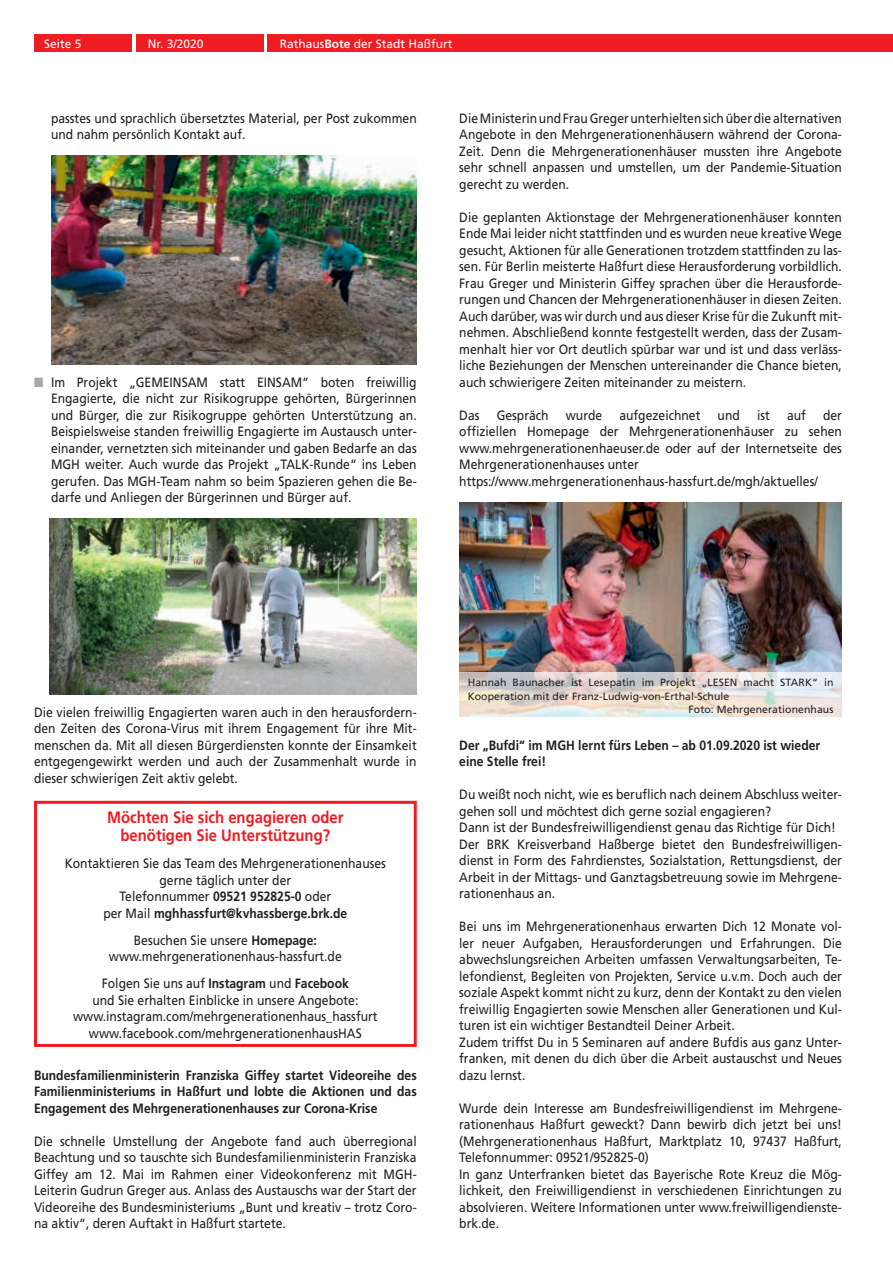
<style>
.page{position:relative;width:893px;height:1263px;background:#fff}
.page>*{position:absolute;margin:0;border:0;box-sizing:border-box;transform-origin:0 0}
.t1{font:700 16.5px/18px "Frutiger";color:#ee1d23;text-align:center;scale:.9 1}
.t2{font:13.5px/16.5px "Frutiger";color:#231f20;scale:.9 1}
.t3{font:700 13.5px/16.5px "Frutiger";color:#231f20;text-align:justify;scale:.9 1}
.t4{font:12px "Frutiger";color:#fff}
.t5{font:10.5px "Frutiger";letter-spacing:.005em;color:#231f20}
.s1{font-weight:700}
.s2{color:#a8a9ad}
</style>
<div class="page">
<div style="left:34px;top:34px;width:98px;height:17px;background:#ee1d23"></div>
<div style="left:136px;top:34px;width:128px;height:17px;background:#ee1d23"></div>
<div style="left:268px;top:34px;width:625px;height:17px;background:#ee1d23"></div>
<img style="left:51px;top:156px;width:366px;height:208px">
<div style="left:34px;top:801px;width:383px;height:246px;border:3px solid #ee1d23"></div>
<img style="left:49px;top:519px;width:368px;height:175px">
<img style="left:459px;top:502px;width:383px;height:171px">
<svg style="left:459px;top:673px;width:383px;height:44px"></svg>
<p class="t4" style="left:44px;top:37px;width:39px">Seite 5</p>
<p class="t4" style="left:148px;top:37px;width:57px">Nr. 3/2020</p>
<p class="t4" style="left:280px;top:37px;width:174px">Rathaus<span class="s1">Bote</span> der Stadt Haßfurt</p>
<p class="t2" style="left:51px;top:110px;width:408px">passtes und sprachlich übersetztes Material, per Post zukommen und nahm persönlich Kontakt auf.</p>
<p class="t2" style="left:51px;top:374px;width:408px;text-align:justify;text-indent:-17px"><span class="s2">■</span> Im Projekt „GEMEINSAM statt EINSAM“ boten freiwillig Engagierte, die nicht zur Risikogruppe gehörten, Bürgerinnen und Bürger, die zur Risikogruppe gehörten Unterstützung an.<br>Beispielsweise standen freiwillig Engagierte im Austausch unter&shy;einander, vernetzten sich miteinander und gaben Bedarfe an das MGH weiter. Auch wurde das Projekt „TALK-Runde“ ins Leben gerufen. Das MGH-Team nahm so beim Spazieren gehen die Be&shy;darfe und Anliegen der Bürgerinnen und Bürger auf.</p>
<p class="t2" style="left:459px;top:110px;width:427px;text-align:justify">Die Ministerin und Frau Greger unterhielten sich über die alternativen Angebote in den Mehrgenerationenhäusern während der Corona-Zeit. Denn die Mehrgenerationenhäuser mussten ihre Angebote sehr schnell anpassen und umstellen, um der Pandemie-Situation gerecht zu werden.</p>
<p class="t2" style="left:459px;top:209px;width:427px;text-align:justify">Die geplanten Aktionstage der Mehrgenerationenhäuser konnten Ende Mai leider nicht stattfinden und es wurden neue kreative Wege gesucht, Aktionen für alle Generationen trotzdem stattfinden zu las&shy;sen. Für Berlin meisterte Haßfurt diese Herausforderung vorbildlich.<br>Frau Greger und Ministerin Giffey sprachen über die Herausforde&shy;rungen und Chancen der Mehrgenerationenhäuser in diesen Zeiten.<br>Auch darüber, was wir durch und aus dieser Krise für die Zukunft mit&shy;nehmen. Abschließend konnte festgestellt werden, dass der Zusam&shy;menhalt hier vor Ort deutlich spürbar war und ist und dass verläss&shy;liche Beziehungen der Menschen untereinander die Chance bieten, auch schwierigere Zeiten miteinander zu meistern.</p>
<p class="t2" style="left:459px;top:407px;width:24px">Das</p>
<p class="t2" style="left:497px;top:407px;width:59px">Gespräch</p>
<p class="t2" style="left:566px;top:407px;width:42px">wurde</p>
<p class="t2" style="left:619px;top:407px;width:92px">aufgezeichnet</p>
<p class="t2" style="left:718px;top:407px;width:26px">und</p>
<p class="t2" style="left:757px;top:407px;width:16px">ist</p>
<p class="t2" style="left:787px;top:407px;width:23px">auf</p>
<p class="t2" style="left:459px;top:407px;width:427px;text-indent:364px">der offiziellen Homepage der Mehrgenerationenhäuser zu sehen www.mehrgenerationenhaeuser.de oder auf der Internetseite des Mehrgenerationenhauses unter https://www.mehrgenerationenhaus-hassfurt.de/mgh/aktuelles/</p>
<p class="t2" style="left:34px;top:704px;width:427px;text-align:justify">Die vielen freiwillig Engagierten waren auch in den herausfordern&shy;den Zeiten des Corona-Virus mit ihrem Engagement für ihre Mit&shy;menschen da. Mit all diesen Bürgerdiensten konnte der Einsamkeit entgegengewirkt werden und auch der Zusammenhalt wurde in dieser schwierigen Zeit aktiv gelebt.</p>
<p class="t1" style="left:107px;top:808px;width:264px">Möchten Sie sich engagieren oder benötigen Sie Unterstützung?</p>
<p class="t2" style="left:65px;top:855px;width:358px;text-align:center">Kontaktieren Sie das Team des Mehrgenerationenhauses gerne täglich unter der<br>Telefonnummer <span class="s1">09521 952825-0</span> oder<br>per Mail <span class="s1">mghhassfurt@kvhassberge.brk.de</span></p>
<p class="t2" style="left:109px;top:931px;width:260px;text-align:center">Besuchen Sie unsere <span class="s1">Homepage: </span>www.mehrgenerationenhaus-hassfurt.de</p>
<p class="t2" style="left:73px;top:975px;width:340px;text-align:center">Folgen Sie uns auf <span class="s1">Instagram</span> und <span class="s1">Facebook<br></span>und Sie erhalten Einblicke in unsere Angebote: www.instagram.com/mehrgenerationenhaus_hassfurt www.facebook.com/mehrgenerationenhausHAS</p>
<p class="t3" style="left:34px;top:1067px;width:427px">Bundesfamilienministerin Franziska Giffey startet Videoreihe des Familienministeriums in Haßfurt und lobte die Aktionen und das Engagement des Mehrgenerationenhauses zur Corona-Krise</p>
<p class="t2" style="left:34px;top:1133px;width:427px;text-align:justify">Die schnelle Umstellung der Angebote fand auch überregional Beachtung und so tauschte sich Bundesfamilienministerin Franziska Giffey am 12. Mai im Rahmen einer Videokonferenz mit MGH-Leiterin Gudrun Greger aus. Anlass des Austauschs war der Start der Videoreihe des Bundesministeriums „Bunt und kreativ – trotz Coro&shy;na aktiv“, deren Auftakt in Haßfurt startete.</p>
<p class="t5" style="left:468px;top:676px;width:367px">Hannah Baunacher ist Lesepatin im Projekt „LESEN macht STARK“ in</p>
<p class="t5" style="left:468px;top:690px;width:263px">Kooperation mit der Franz-Ludwig-von-Erthal-Schule</p>
<p class="t5" style="left:689px;top:703px;width:146px">Foto: Mehrgenerationenhaus</p>
<p class="t3" style="left:459px;top:737px;width:403px">Der „Bufdi“ im MGH lernt fürs Leben – ab 01.09.2020 ist wieder eine Stelle frei!</p>
<p class="t2" style="left:459px;top:786px;width:427px">Du weißt noch nicht, wie es beruflich nach deinem Abschluss weiter&shy;gehen soll und möchtest dich gerne sozial engagieren?<br>Dann ist der Bundesfreiwilligendienst genau das Richtige für Dich!<br>Der BRK Kreisverband Haßberge bietet den Bundesfreiwilligen&shy;dienst in Form des Fahrdienstes, Sozialstation, Rettungsdienst, der Arbeit in der Mittags- und Ganztagsbetreuung sowie im Mehrgene&shy;rationenhaus an.</p>
<p class="t2" style="left:459px;top:918px;width:427px">Bei uns im Mehrgenerationenhaus erwarten Dich 12 Monate vol&shy;ler neuer Aufgaben, Herausforderungen und Erfahrungen. Die abwechslungsreichen Arbeiten umfassen Verwaltungsarbeiten, Te&shy;lefondienst, Begleiten von Projekten, Service u.v.m. Doch auch der soziale Aspekt kommt nicht zu kurz, denn der Kontakt zu den vielen freiwillig Engagierten sowie Menschen aller Generationen und Kul&shy;turen ist ein wichtiger Bestandteil Deiner Arbeit.<br>Zudem triffst Du in 5 Seminaren auf andere Bufdis aus ganz Unter&shy;franken, mit denen du dich über die Arbeit austauschst und Neues dazu lernst.</p>
<p class="t2" style="left:459px;top:1100px;width:427px">Wurde dein Interesse am Bundesfreiwilligendienst im Mehrgene&shy;rationenhaus Haßfurt geweckt? Dann bewirb dich jetzt bei uns! (Mehrgenerationenhaus Haßfurt, Marktplatz 10, 97437 Haßfurt, Telefonnummer: 09521/952825-0)<br>In ganz Unterfranken bietet das Bayerische Rote Kreuz die Mög&shy;lichkeit, den Freiwilligendienst in verschiedenen Einrichtungen zu absolvieren. Weitere Informationen unter www.freiwilligendienste&shy;brk.de.</p>
</div>
